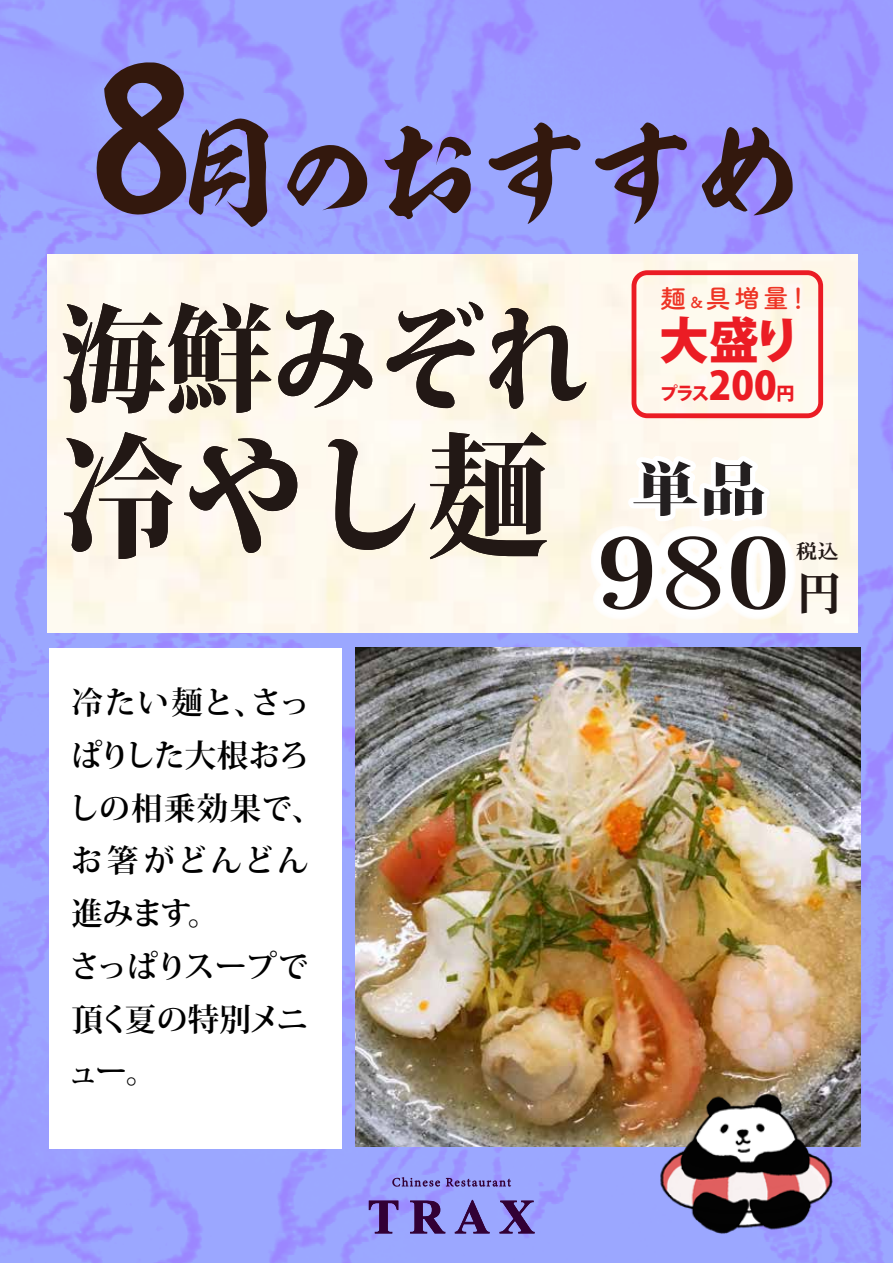
<style>
.page{position:relative;width:893px;height:1263px;background:#fff}
.page>*{position:absolute;margin:0;border:0;box-sizing:border-box;transform-origin:0 0}
.t1{font:800 133.35px "Koz Min Pr 6 N";color:#231815;scale:.92 1}
.t2{font:116.55px "M Kso Kaisho";color:#33180d}
.t3{font:800 115.5px "Koz Min Pr 6 N";color:#231815;scale:.92 1}
.t4{font:98.55px "FG Heisei Mincho W7";color:#221815;scale:1.39 1}
.t5{font:800 57.9px "Koz Min Pr 6 N";color:#231f20;scale:1.17 1}
.t6{font:800 49.8px "Koz Go Pr 6 N";color:#eb1c24}
.t7{font:700 31.5px/52.8px "Koz Min Pro";letter-spacing:-.01em;color:#000}
.t8{font:26.1px "Tsuku B Rd Gothic Std B";color:#ee3425}
.t9{font:20.1px "FG Heisei Mincho W7";color:#221815;scale:1.07 1}
.t10{font:800 18px "Koz Go Pr 6 N";color:#eb1c24}
.s1{font-size:190.5px}
.s2{font-size:102px}
.s3{font-size:15px}
.s4{font-size:39px}
.s5{font-size:46.5px}
</style>
<div class="page">
<img style="left:0;top:0;width:893px;height:1263px">
<img style="left:47px;top:254px;width:810px;height:379px">
<div style="left:50px;top:648px;width:292px;height:500px;background:#fff"></div>
<svg style="left:369px;top:1200px;width:29px;height:33px"></svg>
<svg style="left:410px;top:1200px;width:35px;height:33px"></svg>
<svg style="left:455px;top:1200px;width:35px;height:33px"></svg>
<svg style="left:499px;top:1200px;width:36px;height:33px"></svg>
<svg style="left:392px;top:1177px;width:48px;height:10px"></svg>
<svg style="left:446px;top:1177px;width:65px;height:10px"></svg>
<svg style="left:582px;top:454px;width:218px;height:178px"></svg>
<div style="left:632px;top:270px;width:191px;height:148px;border:5px solid #eb1c24;border-radius:13px"></div>
<img style="left:356px;top:647px;width:504px;height:499px">
<img style="left:615px;top:1051px;width:274px;height:212px">
<h2 class="t2" style="left:92px;top:109px;width:716px"><span class="s1">8</span>月<span class="s2">の</span>おすすめ</h2>
<h3 class="t3" style="left:60px;top:295px;width:577px">海鮮みぞれ</h3>
<h1 class="t1" style="left:60px;top:422px;width:533px">冷やし麺</h1>
<p class="t8" style="left:660px;top:277px;width:153px">麺<span class="s3">＆</span>具増量！</p>
<h3 class="t6" style="left:659px;top:312px;width:144px">大盛り</h3>
<p class="t10" style="left:660px;top:384px;width:136px">プラス<span class="s4">200</span>円</p>
<h3 class="t5" style="left:632px;top:457px;width:117px">単品</h3>
<h3 class="t4" style="left:593px;top:523px;width:181px">980<span class="s5">円</span></h3>
<p class="t9" style="left:796px;top:541px;width:42px">税込</p>
<p class="t7" style="left:68px;top:675px;width:257px">冷たい麺と、さっぱりした大根おろしの相乗効果で、お箸がどんどん進みます。<br>さっぱりスープで頂く夏の特別メニュー。</p>
</div>
